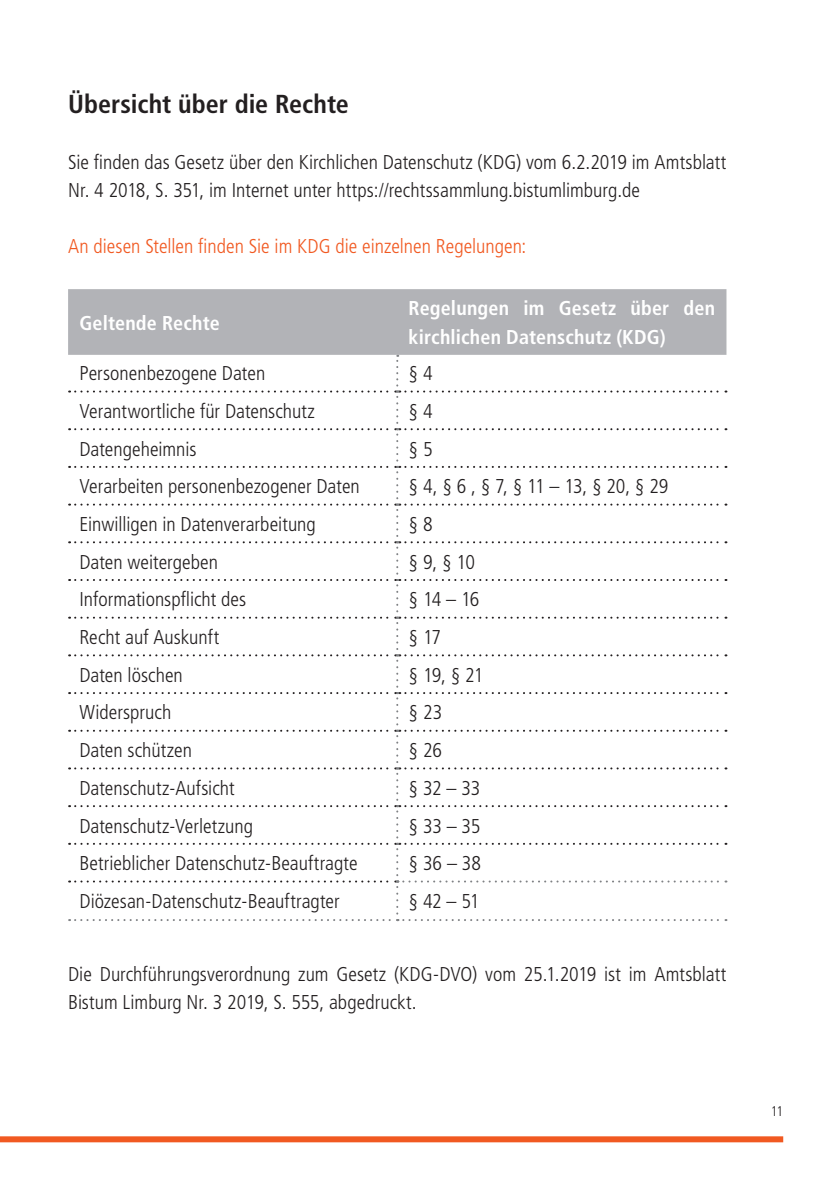
<style>
.page{position:relative;width:840px;height:1191px;background:#fff}
.page>*{position:absolute;margin:0;border:0;box-sizing:border-box;transform-origin:0 0}
.t1{font:700 condensed 26px "Frutiger LT Pro";color:#231f20}
.t2{font:300 condensed 20px/28px "Frutiger LT Pro";color:#231f20}
.t3{font:700 condensed 20px/28px "Frutiger LT Pro";letter-spacing:.01em;color:#fff}
.t4{font:300 condensed 20px "Frutiger LT Pro";color:#f15921}
.t5{font:300 condensed 14px "Frutiger LT Pro";color:#231f20}
</style>
<div class="page">
<div style="left:0;top:1136px;width:782px;height:6px;background:#f15921"></div>
<div style="left:68px;top:289px;width:658px;height:66px;background:#b2b3b7"></div>
<svg style="left:69px;top:355px;width:657px;height:105px"></svg>
<svg style="left:69px;top:466px;width:657px;height:371px"></svg>
<svg style="left:69px;top:919px;width:657px;height:2px"></svg>
<svg style="left:69px;top:843px;width:657px;height:70px"></svg>
<h1 class="t1" style="left:68px;top:89px;width:282px">Übersicht über die Rechte</h1>
<p class="t2" style="left:68px;top:148px;width:659px">Sie finden das Gesetz über den Kirchlichen Datenschutz (KDG) vom 6.2.2019 im Amtsblatt<br>Nr. 4 2018, S. 351, im Internet unter https://rechtssammlung.bistumlimburg.de</p>
<p class="t4" style="left:68px;top:235px;width:459px">An diesen Stellen finden Sie im KDG die einzelnen Regelungen:</p>
<p class="t3" style="left:79px;top:308px;width:142px">Geltende Rechte</p>
<p class="t3" style="left:408px;top:294px;width:308px">Regelungen im Gesetz über den kirchlichen Datenschutz (KDG)</p>
<p class="t2" style="left:79px;top:359px;width:187px">Personenbezogene Daten</p>
<p class="t2" style="left:408px;top:359px;width:25px">§ 4</p>
<p class="t2" style="left:79px;top:397px;width:237px">Verantwortliche für Datenschutz</p>
<p class="t2" style="left:408px;top:397px;width:25px">§ 4</p>
<p class="t2" style="left:79px;top:435px;width:118px">Datengeheimnis</p>
<p class="t2" style="left:408px;top:435px;width:25px">§ 5</p>
<p class="t2" style="left:79px;top:472px;width:282px">Verarbeiten personenbezogener Daten</p>
<p class="t2" style="left:408px;top:472px;width:261px">§ 4, § 6 , § 7, § 11 – 13, § 20, § 29</p>
<p class="t2" style="left:79px;top:510px;width:238px">Einwilligen in Datenverarbeitung</p>
<p class="t2" style="left:408px;top:510px;width:25px">§ 8</p>
<p class="t2" style="left:79px;top:548px;width:140px">Daten weitergeben</p>
<p class="t2" style="left:408px;top:548px;width:68px">§ 9, § 10</p>
<p class="t2" style="left:79px;top:585px;width:168px">Informationspflicht des</p>
<p class="t2" style="left:408px;top:585px;width:72px">§ 14 – 16</p>
<p class="t2" style="left:79px;top:623px;width:141px">Recht auf Auskunft</p>
<p class="t2" style="left:408px;top:623px;width:34px">§ 17</p>
<p class="t2" style="left:79px;top:661px;width:105px">Daten löschen</p>
<p class="t2" style="left:408px;top:661px;width:76px">§ 19, § 21</p>
<p class="t2" style="left:79px;top:698px;width:93px">Widerspruch</p>
<p class="t2" style="left:408px;top:698px;width:35px">§ 23</p>
<p class="t2" style="left:79px;top:736px;width:114px">Daten schützen</p>
<p class="t2" style="left:408px;top:736px;width:35px">§ 26</p>
<p class="t2" style="left:79px;top:774px;width:157px">Datenschutz-Aufsicht</p>
<p class="t2" style="left:408px;top:774px;width:73px">§ 32 – 33</p>
<p class="t2" style="left:79px;top:812px;width:175px">Datenschutz-Verletzung</p>
<p class="t2" style="left:408px;top:812px;width:73px">§ 33 – 35</p>
<p class="t2" style="left:79px;top:849px;width:279px">Betrieblicher Datenschutz-Beauftragte</p>
<p class="t2" style="left:408px;top:849px;width:74px">§ 36 – 38</p>
<p class="t2" style="left:79px;top:887px;width:261px">Diözesan-Datenschutz-Beauftragter</p>
<p class="t2" style="left:408px;top:887px;width:72px">§ 42 – 51</p>
<p class="t2" style="left:68px;top:960px;width:659px">Die Durchführungsverordnung zum Gesetz (KDG-DVO) vom 25.1.2019 ist im Amtsblatt<br>Bistum Limburg Nr. 3 2019, S. 555, abgedruckt.</p>
<p class="t5" style="left:770px;top:1103px;width:14px">11</p>
</div>
